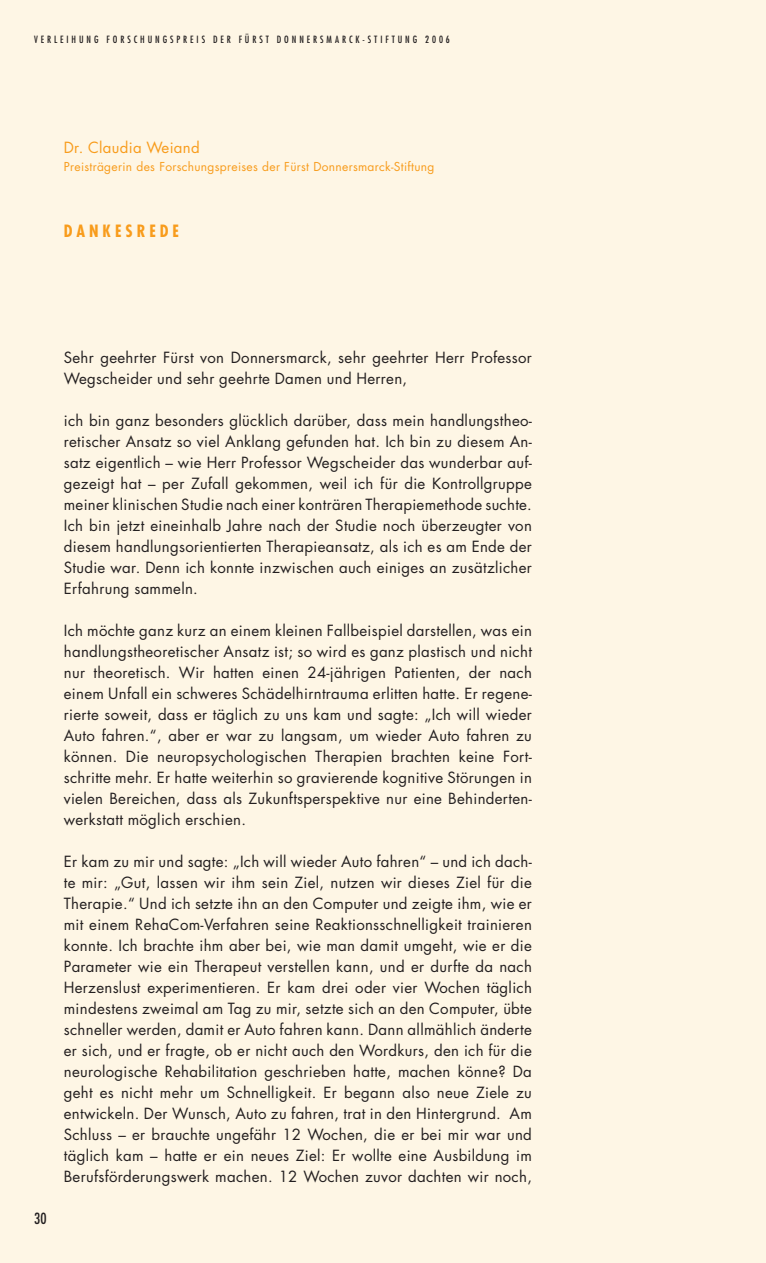
<style>
.page{position:relative;width:766px;height:1263px;background:#fff}
.page>*{position:absolute;margin:0;border:0;box-sizing:border-box;transform-origin:0 0}
.t1{font:700 condensed 16.5px "Futura";letter-spacing:.24em;color:#f89c1c}
.t2{font:15px/21px "Futura";letter-spacing:.02em;color:#231f20;text-align:justify}
.t3{font:15px "Futura";letter-spacing:.02em;color:#f89c1c}
.t4{font:condensed 15px "Futura";color:#231f20}
.t5{font:12px "Futura";letter-spacing:.025em;color:#f89c1c}
.t6{font:condensed 9.75px "Futura";letter-spacing:.3em;color:#231f20}
</style>
<div class="page">
<div style="left:0;top:0;width:765px;height:1263px;background:#fef6e5"></div>
<p class="t6" style="left:34px;top:35px;width:417px">VERLEIHUNG FORSCHUNGSPREIS DER FÜRST DONNERSMARCK-STIFTUNG 2006</p>
<p class="t3" style="left:64px;top:140px;width:137px">Dr. Claudia Weiand</p>
<p class="t5" style="left:64px;top:161px;width:372px">Preisträgerin des Forschungspreises der Fürst Donnersmarck-Stiftung</p>
<p class="t1" style="left:64px;top:223px;width:117px">DANKESREDE</p>
<p class="t4" style="left:34px;top:1211px;width:14px">30</p>
<p class="t2" style="left:64px;top:348px;width:469px">Sehr geehrter Fürst von Donnersmarck, sehr geehrter Herr Professor<br>Wegscheider und sehr geehrte Damen und Herren,</p>
<p class="t2" style="left:64px;top:411px;width:469px">ich bin ganz besonders glücklich darüber, dass mein handlungstheo&shy;retischer Ansatz so viel Anklang gefunden hat. Ich bin zu diesem An&shy;satz eigentlich – wie Herr Professor Wegscheider das wunderbar auf&shy;gezeigt hat – per Zufall gekommen, weil ich für die Kontrollgruppe meiner klinischen Studie nach einer konträren Therapiemethode suchte.<br>Ich bin jetzt eineinhalb Jahre nach der Studie noch überzeugter von diesem handlungsorientierten Therapieansatz, als ich es am Ende der Studie war. Denn ich konnte inzwischen auch einiges an zusätzlicher Erfahrung sammeln.</p>
<p class="t2" style="left:64px;top:621px;width:469px">Ich möchte ganz kurz an einem kleinen Fallbeispiel darstellen, was ein handlungstheoretischer Ansatz ist; so wird es ganz plastisch und nicht nur theoretisch. Wir hatten einen 24-jährigen Patienten, der nach einem Unfall ein schweres Schädelhirntrauma erlitten hatte. Er regene&shy;rierte soweit, dass er täglich zu uns kam und sagte: „Ich will wieder Auto fahren.“, aber er war zu langsam, um wieder Auto fahren zu können. Die neuropsychologischen Therapien brachten keine Fort&shy;schritte mehr. Er hatte weiterhin so gravierende kognitive Störungen in vielen Bereichen, dass als Zukunftsperspektive nur eine Behinderten&shy;werkstatt möglich erschien.</p>
<p class="t2" style="left:64px;top:852px;width:469px">Er kam zu mir und sagte: „Ich will wieder Auto fahren“ – und ich dach&shy;te mir: „Gut, lassen wir ihm sein Ziel, nutzen wir dieses Ziel für die Therapie.“ Und ich setzte ihn an den Computer und zeigte ihm, wie er mit einem RehaCom-Verfahren seine Reaktionsschnelligkeit trainieren konnte. Ich brachte ihm aber bei, wie man damit umgeht, wie er die Parameter wie ein Therapeut verstellen kann, und er durfte da nach Herzenslust experimentieren. Er kam drei oder vier Wochen täglich mindestens zweimal am Tag zu mir, setzte sich an den Computer, übte schneller werden, damit er Auto fahren kann. Dann allmählich änderte er sich, und er fragte, ob er nicht auch den Wordkurs, den ich für die neurologische Rehabilitation geschrieben hatte, machen könne? Da geht es nicht mehr um Schnelligkeit. Er begann also neue Ziele zu entwickeln. Der Wunsch, Auto zu fahren, trat in den Hintergrund. Am Schluss – er brauchte ungefähr 12 Wochen, die er bei mir war und täglich kam – hatte er ein neues Ziel: Er wollte eine Ausbildung im Berufsförderungswerk machen. 12 Wochen zuvor dachten wir noch,</p>
</div>
